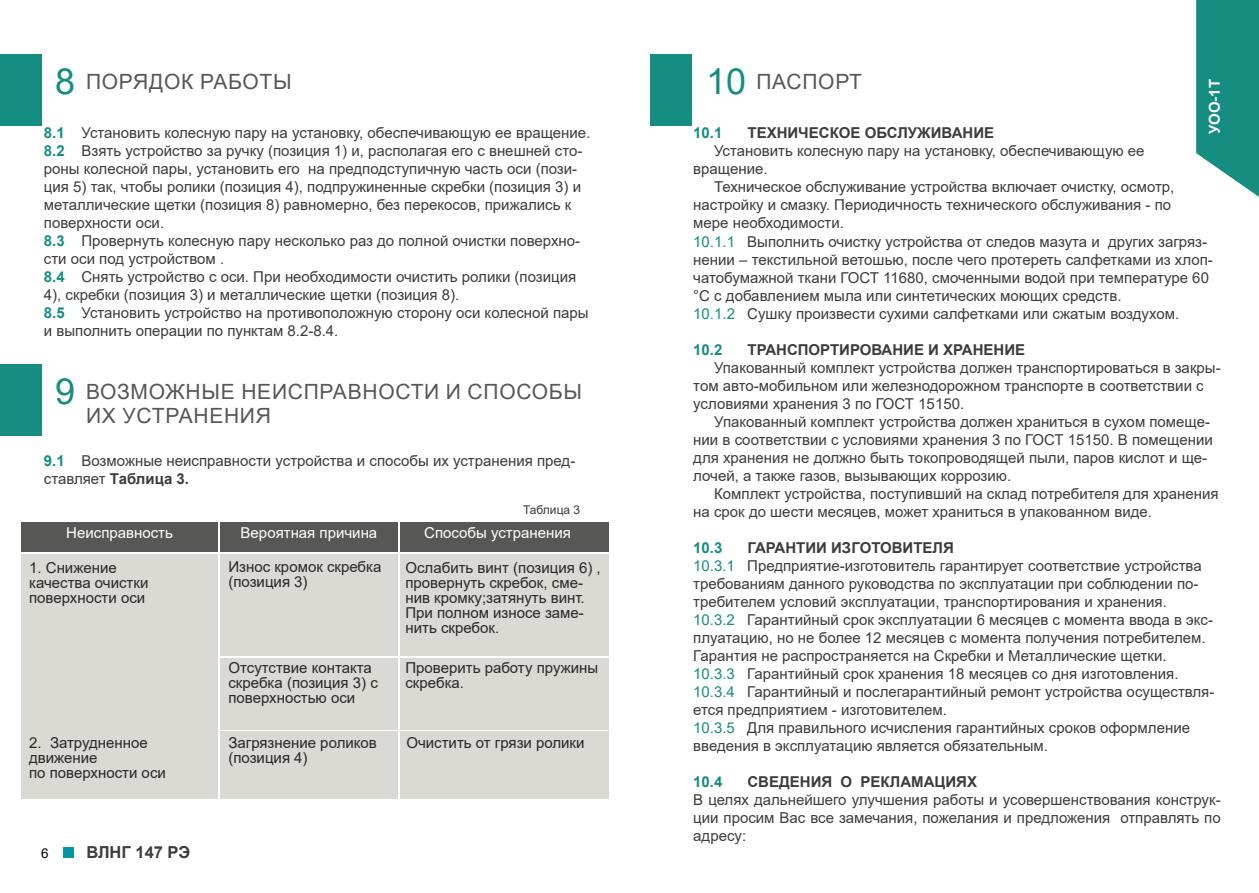
<style>
.page{position:relative;width:1259px;height:893px;background:#fff}
.page>*{position:absolute;margin:0;border:0;box-sizing:border-box;transform-origin:0 0}
.t1{font:36px "Arial";color:#158d81}
.t2{font:21px/24px "Arial";letter-spacing:.035em;color:#575756}
.t3{font:700 16.5px "Arial";color:#3c3c3b}
.t4{font:15px/18px "Arial";color:#3c3c3b}
.t5{font:15px/15px "Arial";color:#282827}
.t6{font:700 15px "Arial";color:#3c3c3b}
.t7{font:15px "Arial";color:#fff}
.t8{font:700 15px "Arial";color:#158d81}
.t9{font:700 15px "Arial";color:#fff}
.t10{font:13.5px "Arial";color:#000}
.t11{font:12px "Arial";color:#3c3c3b}
.s1{font-weight:700;color:#158d81}
.s2{color:#158d81}
.s3{font-weight:700}
</style>
<div class="page">
<svg style="left:1196px;top:0;width:63px;height:197px;background:#319a90"></svg>
<div style="left:63px;top:847px;width:11px;height:11px;background:#0096a4"></div>
<div style="left:0;top:54px;width:41px;height:72px;background:#158d81"></div>
<div style="left:651px;top:54px;width:41px;height:72px;background:#158d81"></div>
<div style="left:0;top:364px;width:41px;height:72px;background:#158d81"></div>
<div style="left:21px;top:522px;width:197px;height:29px;background:#575756"></div>
<div style="left:220px;top:522px;width:178px;height:29px;background:#575756"></div>
<div style="left:400px;top:522px;width:208px;height:29px;background:#575756"></div>
<div style="left:21px;top:554px;width:197px;height:176px;background:#dad9d3"></div>
<div style="left:21px;top:731px;width:197px;height:68px;background:#dad9d3"></div>
<div style="left:400px;top:554px;width:208px;height:102px;background:#dad9d3"></div>
<div style="left:400px;top:658px;width:208px;height:72px;background:#dad9d3"></div>
<div style="left:220px;top:554px;width:177px;height:102px;background:#dad9d3"></div>
<div style="left:220px;top:658px;width:177px;height:72px;background:#dad9d3"></div>
<div style="left:220px;top:731px;width:177px;height:68px;background:#dad9d3"></div>
<div style="left:400px;top:731px;width:208px;height:68px;background:#dad9d3"></div>
<h1 class="t1" style="left:55px;top:56px;width:22px">8</h1>
<h1 class="t1" style="left:706px;top:56px;width:42px">10</h1>
<h2 class="t2" style="left:86px;top:69px;width:207px">ПОРЯДОК РАБОТЫ</h2>
<h2 class="t2" style="left:756px;top:69px;width:107px">ПАСПОРТ</h2>
<p class="t9" style="left:1204px;top:134px;width:56px;rotate:-90deg">УОО-1Т</p>
<p class="t4" style="left:44px;top:124px;width:548px"><span class="s1">8.1</span> Установить колесную пару на установку, обеспечивающую ее вращение.<br><span class="s1">8.2</span> Взять устройство за ручку (позиция 1) и, располагая его с внешней сто&shy;роны колесной пары, установить его на предподступичную часть оси (пози&shy;ция 5) так, чтобы ролики (позиция 4), подпружиненные скребки (позиция 3) и металлические щетки (позиция 8) равномерно, без перекосов, прижались к поверхности оси.<br><span class="s1">8.3</span> Провернуть колесную пару несколько раз до полной очистки поверхно&shy;сти оси под устройством .<br><span class="s1">8.4</span> Снять устройство с оси. При необходимости очистить ролики (позиция 4), скребки (позиция 3) и металлические щетки (позиция 8).<br><span class="s1">8.5</span> Установить устройство на противоположную сторону оси колесной пары и выполнить операции по пунктам 8.2-8.4.</p>
<p class="t8" style="left:693px;top:122px;width:31px">10.1</p>
<p class="t6" style="left:747px;top:122px;width:248px">ТЕХНИЧЕСКОЕ ОБСЛУЖИВАНИЕ</p>
<p class="t4" style="left:693px;top:142px;width:453px;text-indent:21px">Установить колесную пару на установку, обеспечивающую ее вращение.</p>
<p class="t4" style="left:693px;top:178px;width:483px;text-indent:21px">Техническое обслуживание устройства включает очистку, осмотр, настройку и смазку. Периодичность технического обслуживания - по мере необходимости.</p>
<p class="t4" style="left:693px;top:233px;width:521px"><span class="s2">10.1.1</span> Выполнить очистку устройства от следов мазута и других загряз&shy;нении – текстильной ветошью, после чего протереть салфетками из хлоп&shy;чатобумажной ткани ГОСТ 11680, смоченными водой при температуре 60 °С с добавлением мыла или синтетических моющих средств.<br><span class="s2">10.1.2</span> Сушку произвести сухими салфетками или сжатым воздухом.</p>
<p class="t8" style="left:693px;top:339px;width:31px">10.2</p>
<p class="t6" style="left:747px;top:339px;width:279px">ТРАНСПОРТИРОВАНИЕ И ХРАНЕНИЕ</p>
<p class="t4" style="left:693px;top:359px;width:529px;text-indent:21px">Упакованный комплект устройства должен транспортироваться в закры&shy;том авто-мобильном или железнодорожном транспорте в соответствии с условиями хранения 3 по ГОСТ 15150.</p>
<p class="t4" style="left:693px;top:413px;width:521px;text-indent:21px">Упакованный комплект устройства должен храниться в сухом помеще&shy;нии в соответствии с условиями хранения 3 по ГОСТ 15150. В помещении для хранения не должно быть токопроводящей пыли, паров кислот и ще&shy;лочей, а также газов, вызывающих коррозию.</p>
<p class="t4" style="left:693px;top:485px;width:527px;text-indent:21px">Комплект устройства, поступивший на склад потребителя для хранения на срок до шести месяцев, может храниться в упакованном виде.</p>
<p class="t8" style="left:693px;top:537px;width:31px">10.3</p>
<h1 class="t1" style="left:55px;top:367px;width:22px">9</h1>
<h2 class="t2" style="left:86px;top:380px;width:497px">ВОЗМОЖНЫЕ НЕИСПРАВНОСТИ И СПОСОБЫ<br>ИХ УСТРАНЕНИЯ</h2>
<p class="t4" style="left:44px;top:451px;width:533px"><span class="s1">9.1</span> Возможные неисправности устройства и способы их устранения пред&shy;ставляет <span class="s3">Таблица 3.</span></p>
<p class="t11" style="left:523px;top:501px;width:59px">Таблица 3</p>
<p class="t7" style="left:66px;top:522px;width:108px">Неисправность</p>
<p class="t7" style="left:241px;top:522px;width:138px">Вероятная причина</p>
<p class="t7" style="left:424px;top:522px;width:148px">Способы устранения</p>
<p class="t5" style="left:29px;top:560px;width:121px">1. Снижение качества очистки поверхности оси</p>
<p class="t4" style="left:693px;top:539px;width:522px;text-indent:54px"><span class="s3">ГАРАНТИИ ИЗГОТОВИТЕЛЯ<br></span><span class="s2">10.3.1</span> Предприятие-изготовитель гарантирует соответствие устройства требованиям данного руководства по эксплуатации при соблюдении по&shy;требителем условий эксплуатации, транспортирования и хранения.<br><span class="s2">10.3.2</span> Гарантийный срок эксплуатации 6 месяцев с момента ввода в экс&shy;плуатацию, но не более 12 месяцев с момента получения потребителем.<br>Гарантия не распространяется на Скребки и Металлические щетки.<br><span class="s2">10.3.3</span> Гарантийный срок хранения 18 месяцев со дня изготовления.<br><span class="s2">10.3.4</span> Гарантийный и послегарантийный ремонт устройства осуществля&shy;ется предприятием - изготовителем.<br><span class="s2">10.3.5</span> Для правильного исчисления гарантийных сроков оформление введения в эксплуатацию является обязательным.</p>
<p class="t8" style="left:693px;top:771px;width:31px">10.4</p>
<p class="t6" style="left:747px;top:771px;width:231px">СВЕДЕНИЯ О РЕКЛАМАЦИЯХ</p>
<p class="t4" style="left:693px;top:791px;width:529px;text-align:justify">В целях дальнейшего улучшения работы и усовершенствования конструк&shy;ции просим Вас все замечания, пожелания и предложения отправлять по адресу:</p>
<p class="t5" style="left:228px;top:559px;width:154px">Износ кромок скребка (позиция 3)</p>
<p class="t5" style="left:405px;top:560px;width:197px">Ослабить винт (позиция 6) , провернуть скребок, сме&shy;нив кромку;затянуть винт.<br>При полном износе заме&shy;нить скребок.</p>
<p class="t5" style="left:405px;top:660px;width:194px">Проверить работу пружины скребка.</p>
<p class="t5" style="left:228px;top:660px;width:151px">Отсутствие контакта скребка (позиция 3) с поверхностью оси</p>
<p class="t5" style="left:228px;top:735px;width:150px">Загрязнение роликов (позиция 4)</p>
<p class="t5" style="left:406px;top:735px;width:180px">Очистить от грязи ролики</p>
<p class="t5" style="left:29px;top:735px;width:138px">2. Затрудненное движение<br>по поверхности оси</p>
<p class="t10" style="left:41px;top:844px;width:9px">6</p>
<p class="t3" style="left:87px;top:841px;width:105px">ВЛНГ 147 РЭ</p>
</div>
